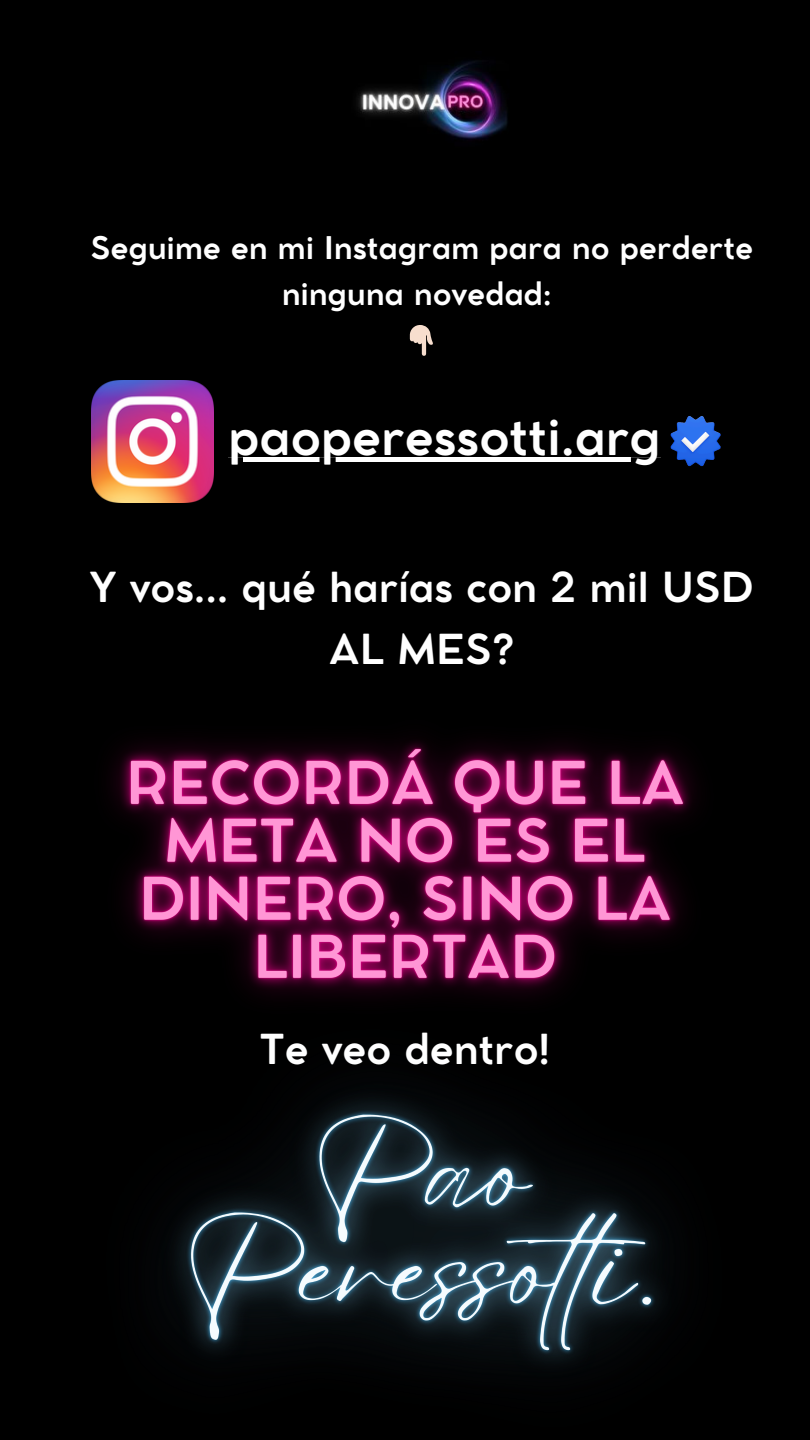
<style>
.page{position:relative;width:810px;height:1440px;background:#000}
.page>*{position:absolute;margin:0;border:0;box-sizing:border-box;transform-origin:0 0}
.t1{font:700 49.8px "Cocomat Pro";letter-spacing:.01em;color:#fff}
.t2{font:700 40.8px/62.2px "Cocomat Pro";letter-spacing:.01em;color:#fff;text-align:center}
.t3{font:700 30.8px/46.5px "Cocomat Pro";letter-spacing:.01em;color:#fff;text-align:center}
</style>
<div class="page">
<img style="left:92px;top:380px;width:122px;height:123px">
<img style="left:670px;top:416px;width:51px;height:51px">
<hr style="left:229px;top:458px;width:432px;height:4px;background:#fff">
<img style="left:357px;top:60px;width:151px;height:80px">
<img style="left:111px;top:740px;width:585px;height:197px">
<img style="left:158px;top:937px;width:508px;height:431px">
<p class="t3" style="left:91px;top:227px;width:664px">Seguime en mi Instagram para no perderte ninguna novedad:</p>
<p class="t1" style="left:229px;top:418px;width:433px">paoperessotti.arg</p>
<h4 class="t2" style="left:90px;top:559px;width:665px">Y vos... qué harías con 2 mil USD<br>AL MES?</h4>
<h4 class="t2" style="left:260px;top:1022px;width:291px">Te veo dentro!</h4>
</div>
